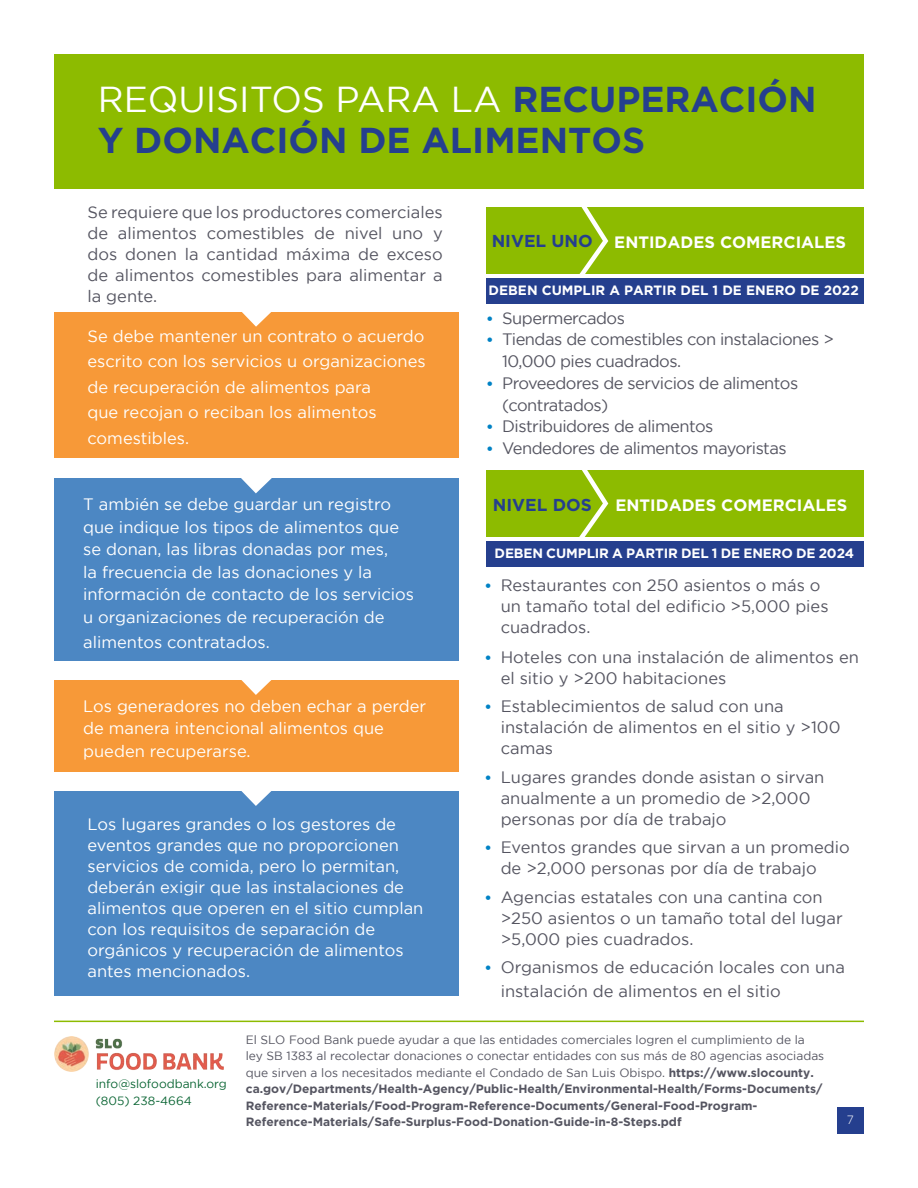
<style>
.page{position:relative;width:918px;height:1188px;background:#fff}
.page>*{position:absolute;margin:0;border:0;box-sizing:border-box;transform-origin:0 0}
.t1{font:700 36px/40.5px "Gotham";color:#253f8e}
.t2{font:700 17.25px "Gotham";color:#253f8e}
.t3{font:16.5px/22.5px "Gotham";color:#fff}
.t4{font:16.5px/21px "Gotham";color:#555561}
.t5{font:16.5px/21.8px "Gotham";letter-spacing:-.03em;color:#555561}
.t6{font:700 16.5px "Gotham";color:#fff}
.t7{font:700 13.5px "Gotham";letter-spacing:-.005em;color:#fff}
.t8{font:700 12px/16.5px "Gotham";color:#555561}
.t9{font:12px "Gotham";color:#0c6635}
.t10{font:300 12px "Gotham";color:#fff}
.s1{font-weight:400;color:#fff}
.s2{font-weight:700;font-size:15px;color:#0082c5}
.s3{font-weight:400}
</style>
<div class="page">
<div style="left:486px;top:207px;width:378px;height:67px;background:#8dbb00"></div>
<div style="left:54px;top:791px;width:405px;height:205px;background:#4c87c3"></div>
<svg style="left:241px;top:791px;width:31px;height:15px"></svg>
<div style="left:54px;top:680px;width:405px;height:92px;background:#f79938"></div>
<svg style="left:241px;top:680px;width:31px;height:15px"></svg>
<div style="left:54px;top:479px;width:405px;height:182px;background:#4c87c3"></div>
<svg style="left:227px;top:478px;width:59px;height:15px"></svg>
<div style="left:54px;top:312px;width:405px;height:146px;background:#f79938"></div>
<svg style="left:242px;top:312px;width:29px;height:15px"></svg>
<div style="left:54px;top:54px;width:810px;height:135px;background:#8dbb00"></div>
<svg style="left:579px;top:207px;width:30px;height:67px"></svg>
<div style="left:486px;top:278px;width:378px;height:26px;background:#253f8e"></div>
<div style="left:486px;top:470px;width:378px;height:67px;background:#8dbb00"></div>
<svg style="left:579px;top:470px;width:30px;height:67px"></svg>
<div style="left:486px;top:541px;width:378px;height:26px;background:#253f8e"></div>
<img style="left:54px;top:1036px;width:170px;height:35px">
<hr style="left:54px;top:1021px;width:810px;height:1px;background:#8dbb00">
<div style="left:837px;top:1107px;width:27px;height:27px;background:#253f8e"></div>
<p class="t1" style="left:98px;top:78px;width:720px"><span class="s1">REQUISITOS PARA LA</span> RECUPERACIÓN<br>Y DONACIÓN DE ALIMENTOS</p>
<p class="t4" style="left:87px;top:201px;width:357px;text-align:justify">Se requiere que los productores comerciales de alimentos comestibles de nivel uno y dos donen la cantidad máxima de exceso de alimentos comestibles para alimentar a la gente.</p>
<p class="t3" style="left:87px;top:323px;width:340px;line-height:25.5px">Se debe mantener un contrato o acuerdo escrito con los servicios u organizaciones de recuperación de alimentos para<br>que recojan o reciban los alimentos comestibles.</p>
<p class="t3" style="left:83px;top:493px;width:333px">T ambién se debe guardar un registro que indique los tipos de alimentos que se donan, las libras donadas por mes,<br>la frecuencia de las donaciones y la información de contacto de los servicios u organizaciones de recuperación de</p>
<p class="t3" style="left:83px;top:631px;width:188px">alimentos contratados.</p>
<p class="t3" style="left:83px;top:694px;width:345px">Los generadores no deben echar a perder de manera intencional alimentos que pueden recuperarse.</p>
<p class="t3" style="left:87px;top:813px;width:337px;line-height:21px">Los lugares grandes o los gestores de eventos grandes que no proporcionen servicios de comida, pero lo permitan, deberán exigir que las instalaciones de alimentos que operen en el sitio cumplan con los requisitos de separación de orgánicos y recuperación de alimentos antes mencionados.</p>
<p class="t2" style="left:492px;top:231px;width:103px">NIVEL UNO</p>
<p class="t6" style="left:614px;top:232px;width:233px">ENTIDADES COMERCIALES</p>
<p class="t7" style="left:489px;top:283px;width:372px">DEBEN CUMPLIR A PARTIR DEL 1 DE ENERO DE 2022</p>
<p class="t5" style="left:486px;top:307px;width:140px"><span class="s2">•</span> Supermercados</p>
<p class="t5" style="left:502px;top:329px;width:333px;text-indent:-16px"><span class="s2">•</span> Tiendas de comestibles con instalaciones &gt;<br>10,000 pies cuadrados.</p>
<p class="t5" style="left:502px;top:372px;width:298px;text-indent:-16px"><span class="s2">•</span> Proveedores de servicios de alimentos (contratados)</p>
<p class="t5" style="left:486px;top:416px;width:229px"><span class="s2">•</span> Distribuidores de alimentos</p>
<p class="t5" style="left:486px;top:437px;width:302px"><span class="s2">•</span> Vendedores de alimentos mayoristas</p>
<p class="t2" style="left:493px;top:495px;width:100px">NIVEL DOS</p>
<p class="t6" style="left:615px;top:496px;width:233px">ENTIDADES COMERCIALES</p>
<p class="t7" style="left:495px;top:545px;width:361px">DEBEN CUMPLIR A PARTIR DEL 1 DE ENERO DE 2024</p>
<p class="t4" style="left:501px;top:574px;width:329px;text-indent:-16px"><span class="s2">•</span> Restaurantes con 250 asientos o más o un tamaño total del edificio &gt;5,000 pies cuadrados.</p>
<p class="t4" style="left:501px;top:646px;width:360px;text-indent:-16px"><span class="s2">•</span> Hoteles con una instalación de alimentos en el sitio y &gt;200 habitaciones</p>
<p class="t4" style="left:501px;top:696px;width:341px;text-indent:-16px"><span class="s2">•</span> Establecimientos de salud con una instalación de alimentos en el sitio y &gt;100 camas</p>
<p class="t4" style="left:501px;top:766px;width:325px;text-indent:-16px"><span class="s2">•</span> Lugares grandes donde asistan o sirvan anualmente a un promedio de &gt;2,000 personas por día de trabajo</p>
<p class="t4" style="left:501px;top:837px;width:351px;text-indent:-16px"><span class="s2">•</span> Eventos grandes que sirvan a un promedio de &gt;2,000 personas por día de trabajo</p>
<p class="t4" style="left:501px;top:886px;width:343px;text-indent:-16px"><span class="s2">•</span> Agencias estatales con una cantina con &gt;250 asientos o un tamaño total del lugar &gt;5,000 pies cuadrados.</p>
<p class="t4" style="left:501px;top:955px;width:346px;line-height:24px;text-indent:-16px"><span class="s2">•</span> Organismos de educación locales con una instalación de alimentos en el sitio</p>
<p class="t9" style="left:96px;top:1078px;width:133px">info@slofoodbank.org</p>
<p class="t9" style="left:96px;top:1094px;width:98px">(805) 238-4664</p>
<p class="t8" style="left:246px;top:1031px;width:580px"><span class="s3">El SLO Food Bank puede ayudar a que las entidades comerciales logren el cumplimiento de la ley SB 1383 al recolectar donaciones o conectar entidades con sus más de 80 agencias asociadas que sirven a los necesitados mediante el Condado de San Luis Obispo.</span> https://www.slocounty. ca.gov/Departments/Health-Agency/Public-Health/Environmental-Health/Forms-Documents/ Reference-Materials/Food-Program-Reference-Documents/General-Food-Program-Reference-Materials/Safe-Surplus-Food-Donation-Guide-in-8-Steps.pdf</p>
<p class="t10" style="left:847px;top:1113px;width:9px">7</p>
</div>
